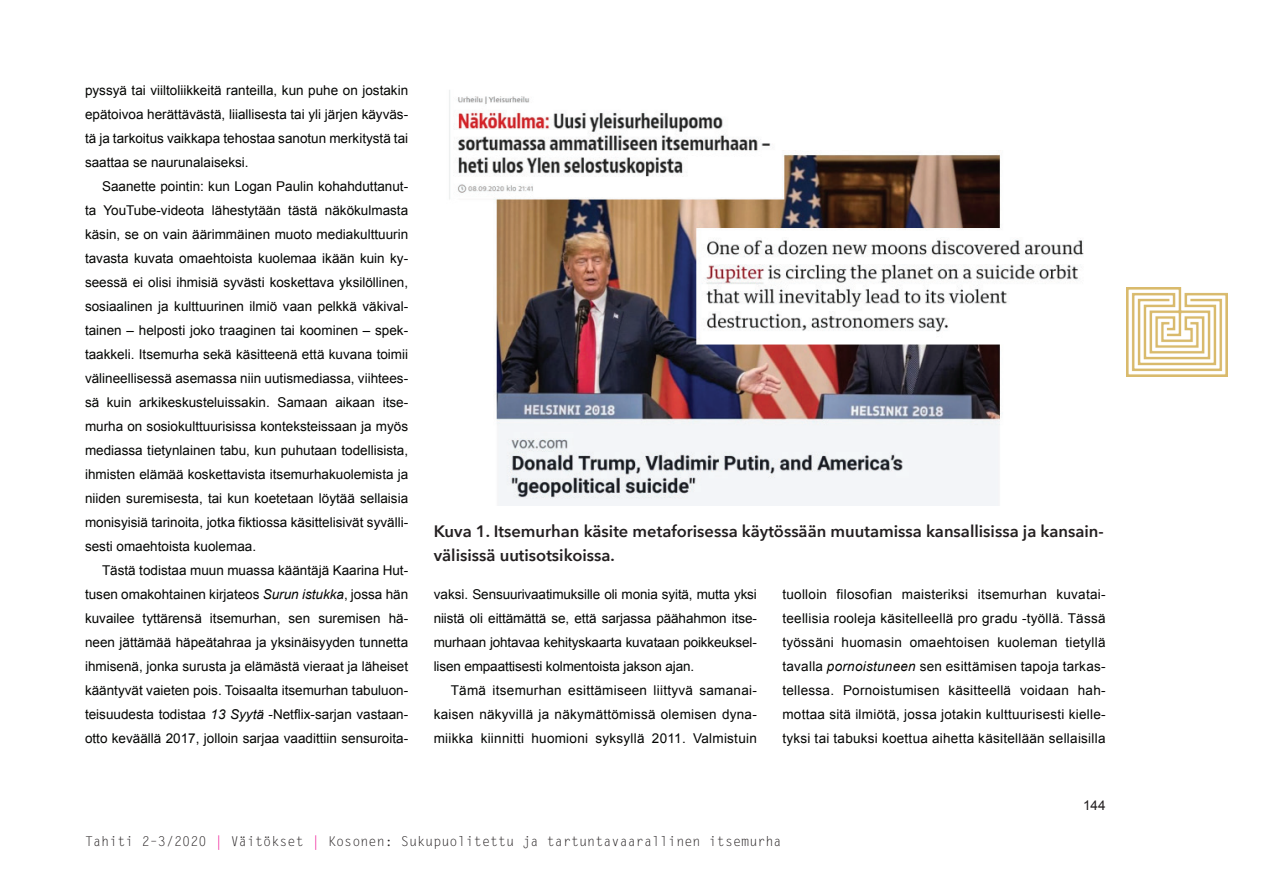
<style>
.page{position:relative;width:1263px;height:893px;background:#fff}
.page>*{position:absolute;margin:0;border:0;box-sizing:border-box;transform-origin:0 0}
.t1{font:600 16.5px/24px "Avenir Next";color:#231f20}
.t2{font:13.5px/24px "Arial";color:#040503;text-align:justify}
.t3{font:13.5px "Letter Gothic Std";color:#231f20}
.t4{font:13.5px "Arial";color:#231f20}
.s1{font-style:italic}
.s2{color:#ed028c}
</style>
<div class="page">
<img style="left:1127px;top:287px;width:100px;height:89px">
<img style="left:449px;top:90px;width:635px;height:415px">
<p class="t2" style="left:85px;top:78px;width:325px">pyssyä tai viiltoliikkeitä ranteilla, kun puhe on jostakin epätoivoa herättävästä, liiallisesta tai yli järjen käyväs&shy;tä ja tarkoitus vaikkapa tehostaa sanotun merkitystä tai saattaa se naurunalaiseksi.</p>
<p class="t2" style="left:85px;top:174px;width:325px;text-indent:17px">Saanette pointin: kun Logan Paulin kohahduttanut&shy;ta YouTube-videota lähestytään tästä näkökulmasta käsin, se on vain äärimmäinen muoto mediakulttuurin tavasta kuvata omaehtoista kuolemaa ikään kuin ky&shy;seessä ei olisi ihmisiä syvästi koskettava yksilöllinen, sosiaalinen ja kulttuurinen ilmiö vaan pelkkä väkival&shy;tainen – helposti joko traaginen tai koominen – spek&shy;taakkeli. Itsemurha sekä käsitteenä että kuvana toimii välineellisessä asemassa niin uutismediassa, viihtees&shy;sä kuin arkikeskusteluissakin. Samaan aikaan itse&shy;murha on sosiokulttuurisissa konteksteissaan ja myös mediassa tietynlainen tabu, kun puhutaan todellisista, ihmisten elämää koskettavista itsemurhakuolemista ja niiden suremisesta, tai kun koetetaan löytää sellaisia monisyisiä tarinoita, jotka fiktiossa käsittelisivät syvälli&shy;sesti omaehtoista kuolemaa.</p>
<p class="t2" style="left:85px;top:558px;width:325px;text-indent:17px">Tästä todistaa muun muassa kääntäjä Kaarina Hut&shy;tusen omakohtainen kirjateos <span class="s1">Surun istukka</span>, jossa hän kuvailee tyttärensä itsemurhan, sen suremisen hä&shy;neen jättämää häpeätahraa ja yksinäisyyden tunnetta ihmisenä, jonka surusta ja elämästä vieraat ja läheiset kääntyvät vaieten pois. Toisaalta itsemurhan tabuluon&shy;teisuudesta todistaa <span class="s1">13 Syytä</span> -Netflix-sarjan vastaan&shy;otto keväällä 2017, jolloin sarjaa vaadittiin sensuroita-</p>
<p class="t1" style="left:434px;top:519px;width:671px">Kuva 1. Itsemurhan käsite metaforisessa käytössään muutamissa kansallisissa ja kansain&shy;välisissä uutisotsikoissa.</p>
<p class="t2" style="left:434px;top:583px;width:325px">vaksi. Sensuurivaatimuksille oli monia syitä, mutta yksi niistä oli eittämättä se, että sarjassa päähahmon itse&shy;murhaan johtavaa kehityskaarta kuvataan poikkeuksel&shy;lisen empaattisesti kolmentoista jakson ajan.</p>
<p class="t2" style="left:434px;top:679px;width:325px;text-indent:17px">Tämä itsemurhan esittämiseen liittyvä samanai&shy;kaisen näkyvillä ja näkymättömissä olemisen dyna&shy;miikka kiinnitti huomioni syksyllä 2011. Valmistuin</p>
<p class="t2" style="left:782px;top:583px;width:325px">tuolloin filosofian maisteriksi itsemurhan kuvatai&shy;teellisia rooleja käsitelleellä pro gradu -työllä. Tässä työssäni huomasin omaehtoisen kuoleman tietyllä tavalla <span class="s1">pornoistuneen</span> sen esittämisen tapoja tarkas&shy;tellessa. Pornoistumisen käsitteellä voidaan hah&shy;mottaa sitä ilmiötä, jossa jotakin kulttuurisesti kielle&shy;tyksi tai tabuksi koettua aihetta käsitellään sellaisilla</p>
<p class="t4" style="left:1083px;top:796px;width:24px">144</p>
<p class="t3" style="left:85px;top:834px;width:698px">Tahiti 2–3/2020 <span class="s2">|</span> Väitökset <span class="s2">|</span> Kosonen: Sukupuolitettu ja tartuntavaarallinen itsemurha</p>
</div>
